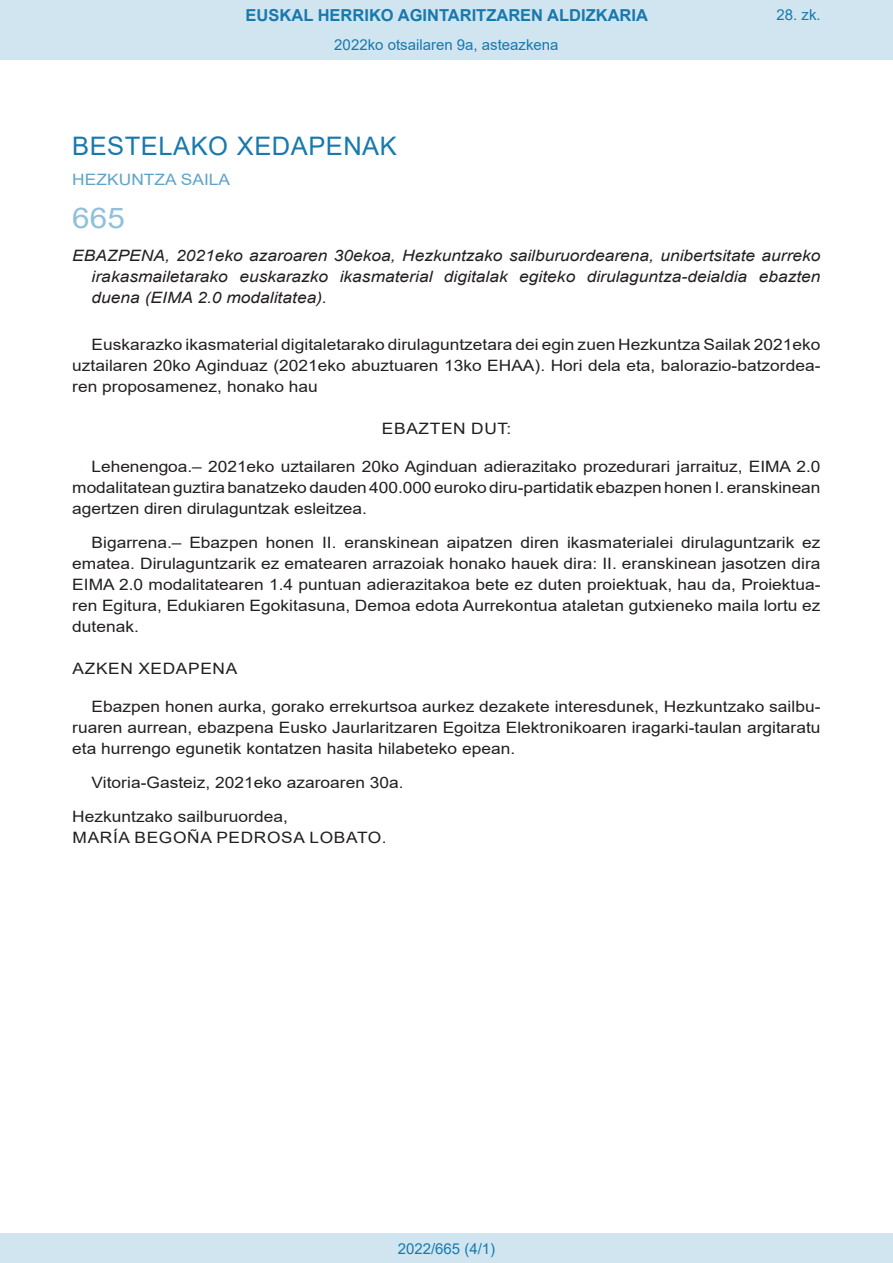
<style>
.page{position:relative;width:893px;height:1263px;background:#fff}
.page>*{position:absolute;margin:0;border:0;box-sizing:border-box;transform-origin:0 0}
.BOPVOrden{font:28.5px "Arial";color:#90c0db;scale:1.11 1}
.BOPVSeccion{font:25.5px "Arial";letter-spacing:.02em;color:#1879ad}
.t1{font:700 16.5px "Arial";color:#1879ad}
.BOPVDetalle{font:15.6px/21px "Arial";color:#231f20;scale:1.11 1}
.BOPVTitulo{font:italic 15.6px/21px "Arial";color:#231f20;text-align:justify;scale:1.11 1}
.BOPVFirmaPuesto{font:15.6px "Arial";color:#231f20;scale:1.11 1}
.BOPVTitulo-2{font:15.6px "Arial";color:#231f20;scale:1.11 1}
.BOPVClave{font:15.6px "Arial";letter-spacing:-.005em;color:#231f20;scale:1.11 1}
.BOPVFirmaNombre{font:15.6px "Arial";color:#231f20;scale:1.11 1}
.BOPVDetalle-2{font:15.6px "Arial";letter-spacing:.035em;color:#231f20;scale:1.11 1}
.BOPVOrganismo{font:15.6px "Arial";letter-spacing:.005em;color:#5ea4ca;scale:1.11 1}
.Paginacion_Centro{font:15px "Arial";color:#1879ad}
</style>
<div class="page">
<div style="left:0;top:0;width:893px;height:60px;background:#d0e5f0"></div>
<div style="left:0;top:1233px;width:893px;height:30px;background:#d0e5f0"></div>
<p class="t1" style="left:246px;top:3px;width:404px">EUSKAL HERRIKO AGINTARITZAREN ALDIZKARIA</p>
<p class="Paginacion_Centro" style="left:334px;top:35px;width:226px">2022ko otsailaren 9a, asteazkena</p>
<p class="Paginacion_Centro" style="left:776px;top:5px;width:46px">28. zk.</p>
<p class="BOPVSeccion" style="left:72px;top:128px;width:326px">BESTELAKO XEDAPENAK</p>
<p class="BOPVOrganismo" style="left:72px;top:169px;width:144px">HEZKUNTZA SAILA</p>
<p class="BOPVOrden" style="left:72px;top:198px;width:49px">665</p>
<p class="BOPVTitulo" style="left:92px;top:246px;width:658px;text-indent:-19px">EBAZPENA, 2021eko azaroaren 30ekoa, Hezkuntzako sailburuordearena, unibertsitate aurreko irakasmailetarako euskarazko ikasmaterial digitalak egiteko dirulaguntza-deialdia ebazten duena (EIMA 2.0 modalitatea).</p>
<p class="BOPVTitulo-2" style="left:92px;top:334px;width:658px">Euskarazko ikasmaterial digitaletarako dirulaguntzetara dei egin zuen Hezkuntza Sailak 2021eko</p>
<p class="BOPVDetalle" style="left:72px;top:355px;width:676px">uztailaren 20ko Aginduaz (2021eko abuztuaren 13ko EHAA). Hori dela eta, balorazio-batzordea&shy;ren proposamenez, honako hau</p>
<p class="BOPVDetalle-2" style="left:382px;top:418px;width:118px">EBAZTEN DUT:</p>
<p class="BOPVClave" style="left:92px;top:456px;width:658px">Lehenengoa.– 2021eko uztailaren 20ko Aginduan adierazitako prozedurari jarraituz, EIMA 2.0</p>
<p class="BOPVDetalle" style="left:72px;top:477px;width:676px">modalitatean guztira banatzeko dauden 400.000 euroko diru-partidatik ebazpen honen I. eranskinean agertzen diren dirulaguntzak esleitzea.</p>
<p class="BOPVDetalle" style="left:92px;top:532px;width:658px">Bigarrena.– Ebazpen honen II. eranskinean aipatzen diren ikasmaterialei dirulaguntzarik ez</p>
<p class="BOPVDetalle" style="left:72px;top:553px;width:676px">ematea. Dirulaguntzarik ez ematearen arrazoiak honako hauek dira: II. eranskinean jasotzen dira<br>EIMA 2.0 modalitatearen 1.4 puntuan adierazitakoa bete ez duten proiektuak, hau da, Proiektua-</p>
<p class="BOPVDetalle" style="left:72px;top:595px;width:676px">ren Egitura, Edukiaren Egokitasuna, Demoa edota Aurrekontua ataletan gutxieneko maila lortu ez dutenak.</p>
<p class="BOPVDetalle-2" style="left:73px;top:658px;width:150px">AZKEN XEDAPENA</p>
<p class="BOPVDetalle" style="left:92px;top:696px;width:658px">Ebazpen honen aurka, gorako errekurtsoa aurkez dezakete interesdunek, Hezkuntzako sailbu-</p>
<p class="BOPVFirmaPuesto" style="left:72px;top:717px;width:676px">ruaren aurrean, ebazpena Eusko Jaurlaritzaren Egoitza Elektronikoaren iragarki-taulan argitaratu</p>
<p class="BOPVFirmaNombre" style="left:72px;top:738px;width:401px">eta hurrengo egunetik kontatzen hasita hilabeteko epean.</p>
<p class="BOPVDetalle" style="left:92px;top:772px;width:283px">Vitoria-Gasteiz, 2021eko azaroaren 30a.</p>
<p class="BOPVDetalle" style="left:72px;top:806px;width:196px">Hezkuntzako sailburuordea,</p>
<p class="BOPVDetalle-2" style="left:73px;top:827px;width:284px">MARÍA BEGOÑA PEDROSA LOBATO.</p>
<p class="Paginacion_Centro" style="left:398px;top:1238px;width:99px">2022/665 (4/1)</p>
</div>
